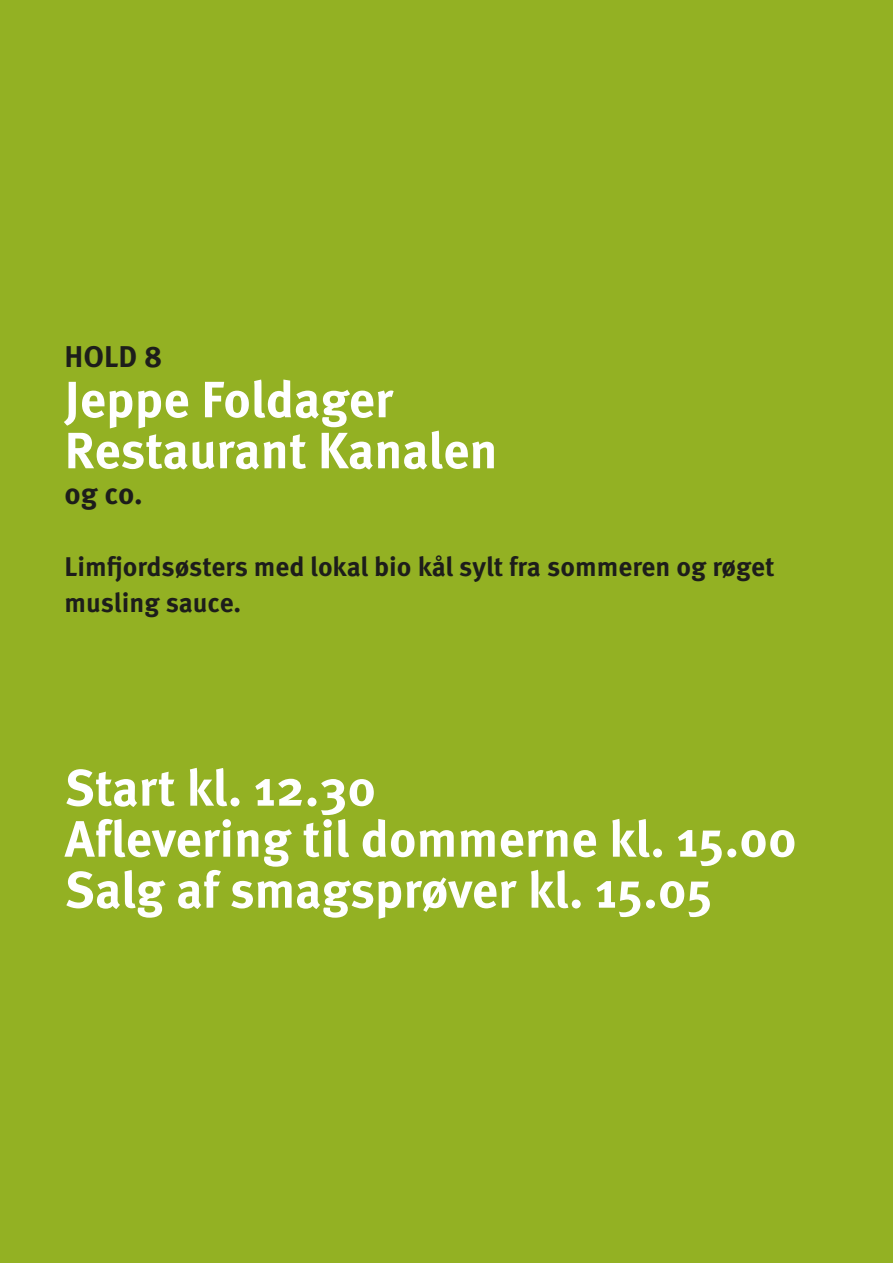
<style>
.page{position:relative;width:893px;height:1263px;background:#93b123}
.page>*{position:absolute;margin:0;border:0;box-sizing:border-box;transform-origin:0 0}
.t1{font:700 51px "Meta Pro";color:#fff}
.t2{font:700 30px "Meta Pro";color:#1d1d1b}
.t3{font:700 27px/36px "Meta Pro";color:#1d1d1b}
</style>
<div class="page">
<p class="t2" style="left:65px;top:333px;width:99px">HOLD 8</p>
<p class="t1" style="left:65px;top:360px;width:330px">Jeppe Foldager</p>
<p class="t1" style="left:65px;top:411px;width:435px">Restaurant Kanalen</p>
<p class="t2" style="left:65px;top:470px;width:80px">og co.</p>
<p class="t3" style="left:65px;top:547px;width:711px">Limfjordsøsters med lokal bio kål sylt fra sommeren og røget musling sauce.</p>
<p class="t1" style="left:65px;top:748px;width:313px">Start kl. 12.30</p>
<p class="t1" style="left:65px;top:799px;width:734px">Aflevering til dommerne kl. 15.00</p>
<p class="t1" style="left:65px;top:850px;width:650px">Salg af smagsprøver kl. 15.05</p>
</div>
